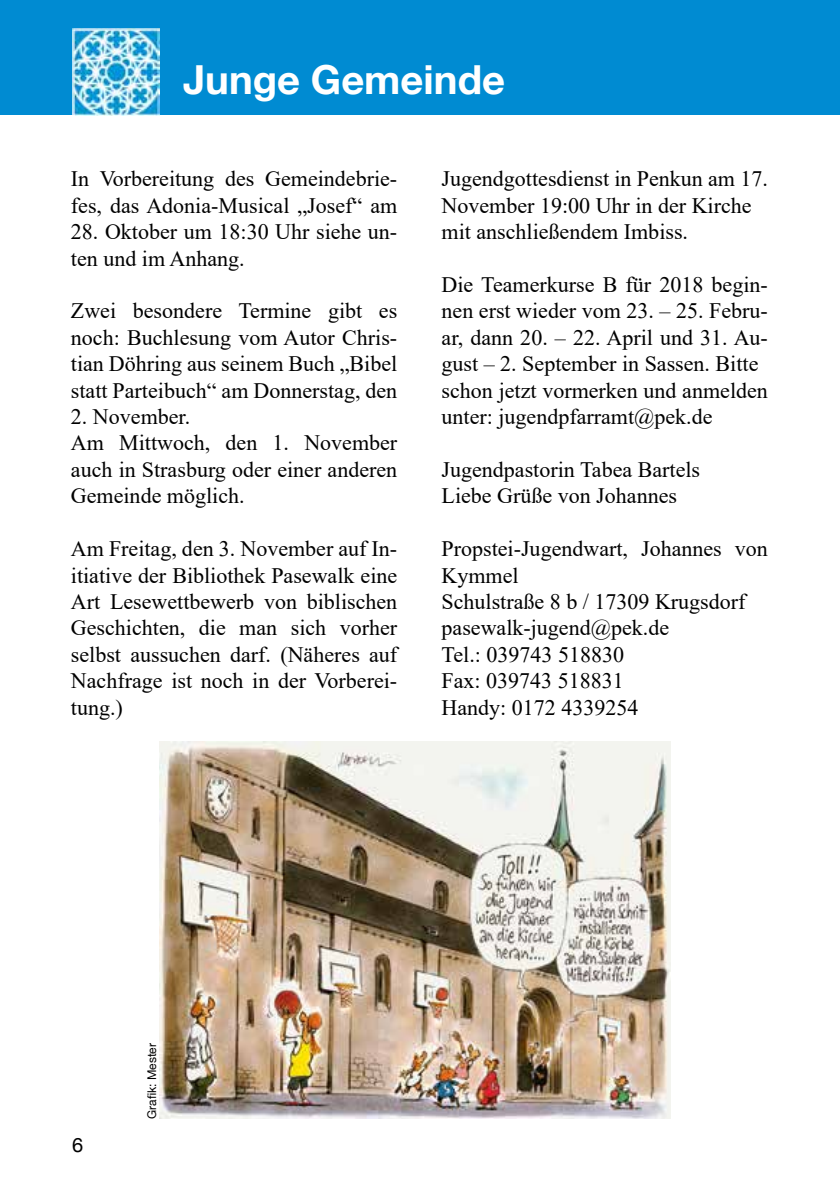
<style>
.page{position:relative;width:840px;height:1191px;background:#fff}
.page>*{position:absolute;margin:0;border:0;box-sizing:border-box;transform-origin:0 0}
.t1{font:700 40px "Helvetica Neue";color:#fff}
.t2{font:22px/26.4px "Times New Roman";color:#000}
.t3{font:20px "Helvetica Neue";color:#000}
.t4{font:12px "Helvetica Neue";color:#000}
</style>
<div class="page">
<div style="left:0;top:0;width:839px;height:114px;background:#008bd2"></div>
<img style="left:72px;top:28px;width:87px;height:88px">
<img style="left:159px;top:741px;width:510px;height:378px">
<h1 class="t1" style="left:183px;top:55px;width:323px">Junge Gemeinde</h1>
<p class="t2" style="left:71px;top:165px;width:327px">In Vorbereitung des Gemeindebrie&shy;fes, das Adonia-Musical „Josef“ am</p>
<p class="t2" style="left:71px;top:218px;width:328px">28. Oktober um 18:30 Uhr siehe un&shy;ten und im Anhang.</p>
<p class="t2" style="left:71px;top:297px;width:328px;text-align:justify">Zwei besondere Termine gibt es noch: Buchlesung vom Autor Chris&shy;tian Döhring aus seinem Buch „Bibel statt Parteibuch“ am Donnerstag, den</p>
<p class="t2" style="left:71px;top:403px;width:327px">2. November.<br>Am Mittwoch, den 1. November auch in Strasburg oder einer anderen<br>Gemeinde möglich.</p>
<p class="t2" style="left:71px;top:535px;width:328px;text-align:justify">Am Freitag, den 3. November auf In&shy;itiative der Bibliothek Pasewalk eine Art Lesewettbewerb von biblischen Geschichten, die man sich vorher selbst aussuchen darf. (Näheres auf Nachfrage ist noch in der Vorberei&shy;tung.)</p>
<p class="t2" style="left:441px;top:165px;width:327px">Jugendgottesdienst in Penkun am 17.<br>November 19:00 Uhr in der Kirche mit anschließendem Imbiss.</p>
<p class="t2" style="left:441px;top:271px;width:328px">Die Teamerkurse B für 2018 begin&shy;nen erst wieder vom 23. – 25. Febru&shy;ar, dann 20. – 22. April und 31. Au&shy;gust – 2. September in Sassen. Bitte schon jetzt vormerken und anmelden unter: jugendpfarramt@pek.de</p>
<p class="t2" style="left:441px;top:455px;width:260px">Jugendpastorin Tabea Bartels<br>Liebe Grüße von Johannes</p>
<p class="t2" style="left:441px;top:535px;width:327px">Propstei-Jugendwart, Johannes von<br>Kymmel<br>Schulstraße 8 b / 17309 Krugsdorf pasewalk-jugend@pek.de<br>Tel.: 039743 518830<br>Fax: 039743 518831<br>Handy: 0172 4339254</p>
<p class="t3" style="left:72px;top:1133px;width:13px">6</p>
<p class="t4" style="left:145px;top:1119px;width:77px;rotate:-90deg">Grafik: Mester</p>
</div>
